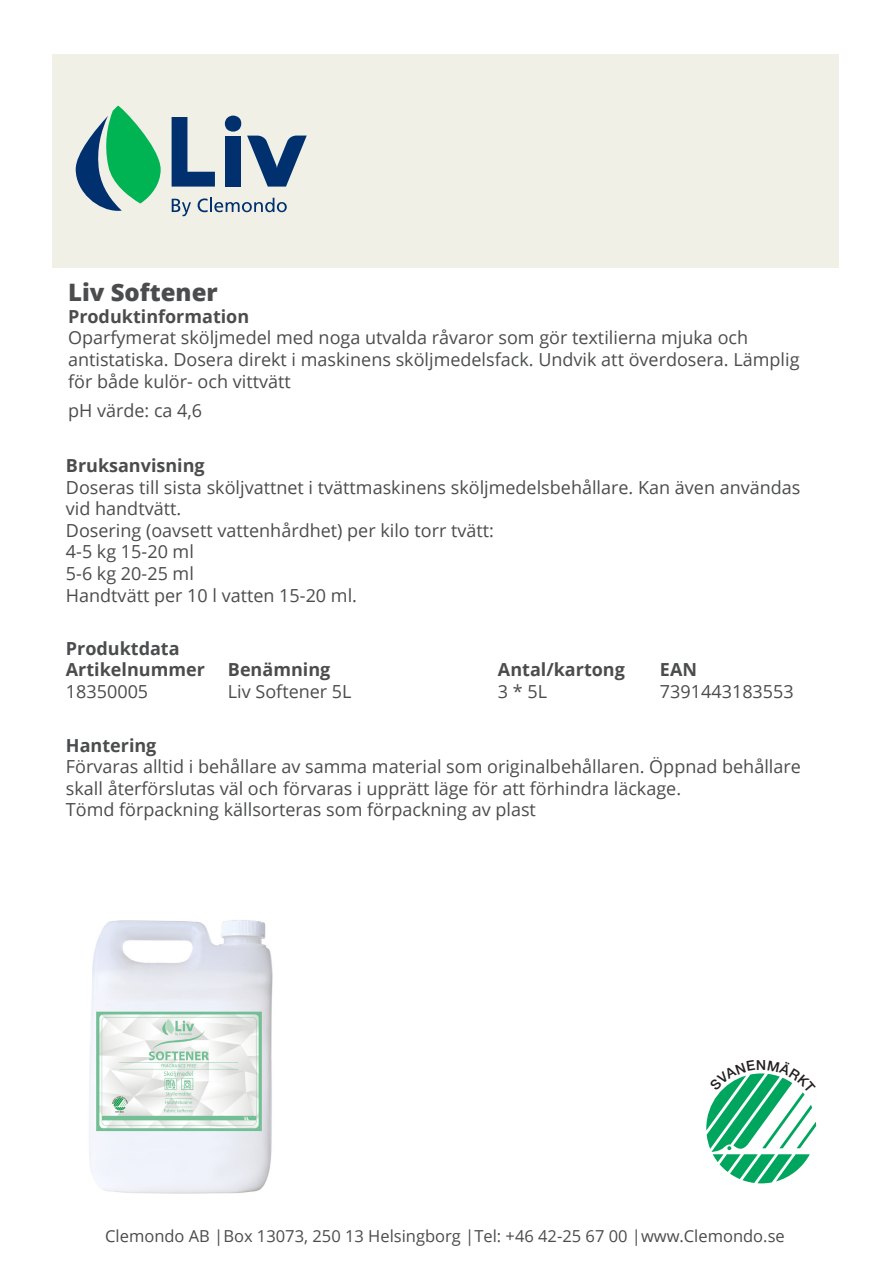
<style>
.page{position:relative;width:893px;height:1263px;background:#fff}
.page>*{position:absolute;margin:0;border:0;box-sizing:border-box;transform-origin:0 0}
.t1{font:800 24px "Open Sans";color:#4b4c4d}
.t2{font:18px/21.6px "Open Sans";color:#4b4c4d}
.t3{font:700 18px "Open Sans";color:#4b4c4d}
.t4{font:16.5px "Open Sans";color:#4b4c4d}
.s1{font-weight:700}
</style>
<div class="page">
<div style="left:53px;top:54px;width:786px;height:214px;background:#f0f0e7"></div>
<svg style="left:76px;top:106px;width:85px;height:105px"></svg>
<svg style="left:225px;top:116px;width:16px;height:16px"></svg>
<svg style="left:172px;top:117px;width:43px;height:70px"></svg>
<div style="left:225px;top:136px;width:16px;height:51px;background:#00306d"></div>
<svg style="left:247px;top:136px;width:60px;height:51px"></svg>
<svg style="left:172px;top:199px;width:19px;height:17px"></svg>
<svg style="left:198px;top:198px;width:89px;height:14px"></svg>
<img style="left:89px;top:920px;width:184px;height:274px">
<svg style="left:706px;top:1073px;width:111px;height:111px"></svg>
<p class="t1" style="left:68px;top:274px;width:151px">Liv Softener</p>
<p class="t2" style="left:68px;top:305px;width:733px"><span class="s1">Produktinformation<br></span>Oparfymerat sköljmedel med noga utvalda råvaror som gör textilierna mjuka och antistatiska. Dosera direkt i maskinens sköljmedelsfack. Undvik att överdosera. Lämplig för både kulör- och vittvätt</p>
<p class="t2" style="left:68px;top:399px;width:136px">pH värde: ca 4,6</p>
<p class="t3" style="left:66px;top:453px;width:140px">Bruksanvisning</p>
<p class="t2" style="left:66px;top:476px;width:736px">Doseras till sista sköljvattnet i tvättmaskinens sköljmedelsbehållare. Kan även användas vid handtvätt.</p>
<p class="t2" style="left:66px;top:519px;width:430px">Dosering (oavsett vattenhårdhet) per kilo torr tvätt:<br>4-5 kg 15-20 ml<br>5-6 kg 20-25 ml<br>Handtvätt per 10 l vatten 15-20 ml.</p>
<p class="t3" style="left:66px;top:635px;width:115px">Produktdata</p>
<p class="t3" style="left:66px;top:657px;width:140px">Artikelnummer</p>
<p class="t3" style="left:228px;top:657px;width:104px">Benämning</p>
<p class="t3" style="left:498px;top:657px;width:129px">Antal/kartong</p>
<p class="t3" style="left:660px;top:657px;width:39px">EAN</p>
<p class="t2" style="left:66px;top:680px;width:84px">18350005</p>
<p class="t2" style="left:228px;top:680px;width:125px">Liv Softener 5L</p>
<p class="t2" style="left:498px;top:680px;width:51px">3 * 5L</p>
<p class="t2" style="left:660px;top:680px;width:135px">7391443183553</p>
<p class="t3" style="left:66px;top:732px;width:92px">Hantering</p>
<p class="t2" style="left:66px;top:755px;width:736px">Förvaras alltid i behållare av samma material som originalbehållaren. Öppnad behållare skall återförslutas väl och förvaras i upprätt läge för att förhindra läckage.</p>
<p class="t2" style="left:66px;top:799px;width:471px">Tömd förpackning källsorteras som förpackning av plast</p>
<p class="t4" style="left:105px;top:1224px;width:681px">Clemondo AB |Box 13073, 250 13 Helsingborg |Tel: +46 42-25 67 00 |www.Clemondo.se</p>
</div>
